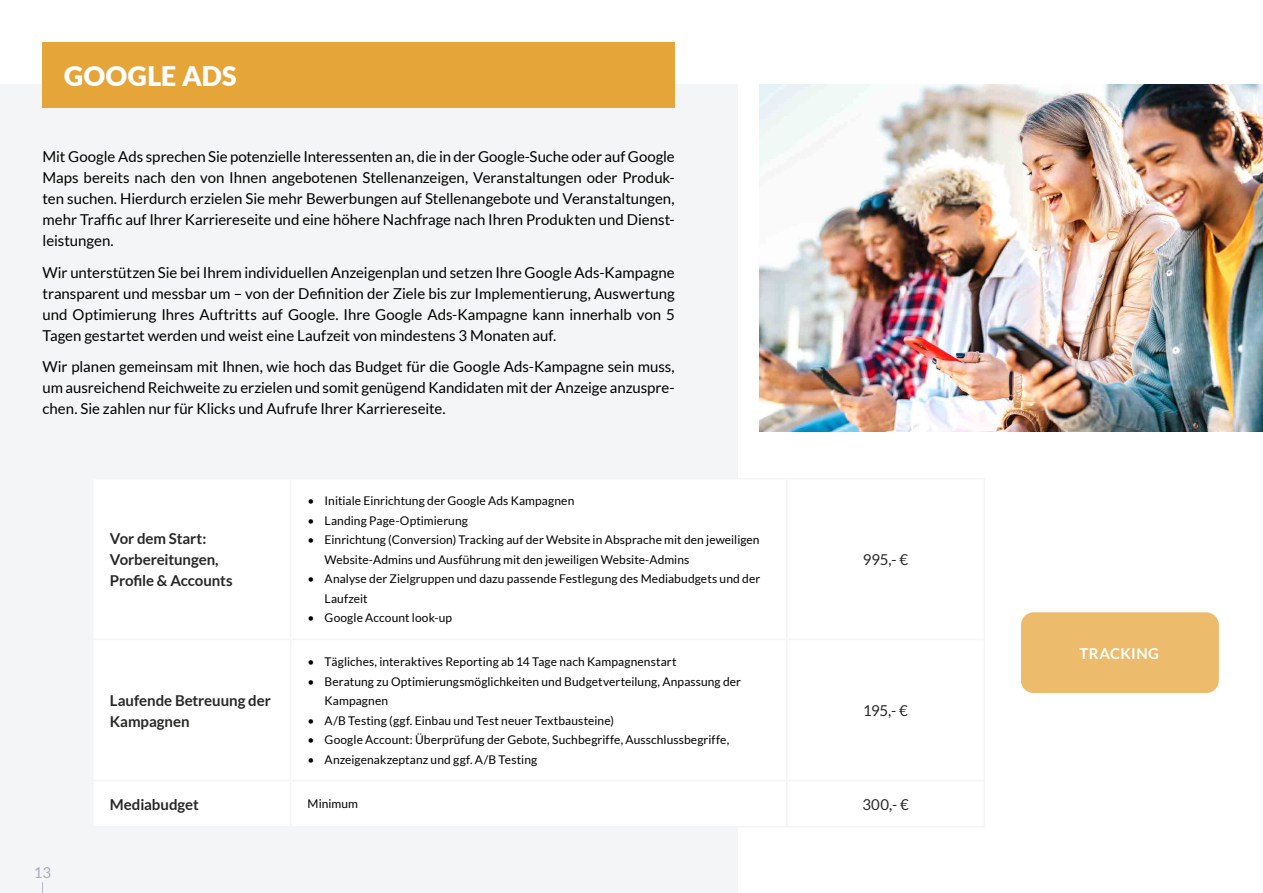
<style>
.page{position:relative;width:1263px;height:893px;background:#fff}
.page>*{position:absolute;margin:0;border:0;box-sizing:border-box;transform-origin:0 0}
.t1{font:900 27px "Lato";color:#fff}
.t2{font:15px/21px "Lato";color:#000;text-align:justify}
.t3{font:700 15px/21px "Lato";letter-spacing:-.005em;color:#282827}
.t4{font:15px "Lato";letter-spacing:-.015em;color:#282827}
.t5{font:700 15px "Lato";letter-spacing:.02em;color:#fff}
.t6{font:15px "Lato";color:#a8abba}
.t7{font:12px/19.5px "Lato";letter-spacing:.005em;color:#000}
</style>
<div class="page">
<div style="left:0;top:85px;width:737px;height:808px;background:#f4f5f6"></div>
<div style="left:43px;top:43px;width:632px;height:65px;background:#e5a539"></div>
<img style="left:760px;top:85px;width:503px;height:346px">
<div style="left:94px;top:480px;width:643px;height:345px;background:#fff"></div>
<hr style="left:291px;top:478px;width:496px;height:1px;background:#f4f5f6">
<hr style="left:290px;top:479px;width:1px;height:160px;background:#f4f5f6">
<hr style="left:786px;top:479px;width:1px;height:160px;background:#f4f5f6">
<hr style="left:787px;top:478px;width:198px;height:1px;background:#f4f5f6">
<hr style="left:984px;top:479px;width:1px;height:160px;background:#f4f5f6">
<hr style="left:92px;top:639px;width:199px;height:1px;background:#f4f5f6">
<hr style="left:291px;top:639px;width:496px;height:1px;background:#f4f5f6">
<hr style="left:290px;top:640px;width:1px;height:140px;background:#f4f5f6">
<hr style="left:290px;top:781px;width:1px;height:45px;background:#f4f5f6">
<hr style="left:92px;top:780px;width:199px;height:1px;background:#f4f5f6">
<hr style="left:291px;top:780px;width:496px;height:1px;background:#f4f5f6">
<hr style="left:291px;top:826px;width:496px;height:1px;background:#f4f5f6">
<hr style="left:786px;top:640px;width:1px;height:140px;background:#f4f5f6">
<hr style="left:786px;top:781px;width:1px;height:45px;background:#f4f5f6">
<hr style="left:787px;top:639px;width:198px;height:1px;background:#f4f5f6">
<hr style="left:984px;top:640px;width:1px;height:140px;background:#f4f5f6">
<hr style="left:984px;top:781px;width:1px;height:45px;background:#f4f5f6">
<hr style="left:787px;top:780px;width:198px;height:1px;background:#f4f5f6">
<hr style="left:787px;top:826px;width:198px;height:1px;background:#f4f5f6">
<div style="left:1021px;top:612px;width:198px;height:81px;background:#ecbb6b;border-radius:13px"></div>
<h1 class="t1" style="left:64px;top:55px;width:174px">GOOGLE ADS</h1>
<p class="t2" style="left:43px;top:146px;width:634px">Mit Google Ads sprechen Sie potenzielle Interessenten an, die in der Google-Suche oder auf Google Maps bereits nach den von Ihnen angebotenen Stellenanzeigen, Veranstaltungen oder Produk&shy;ten suchen. Hierdurch erzielen Sie mehr Bewerbungen auf Stellenangebote und Veranstaltungen, mehr Traffic auf Ihrer Karriereseite und eine höhere Nachfrage nach Ihren Produkten und Dienst&shy;leistungen.</p>
<p class="t2" style="left:43px;top:262px;width:634px">Wir unterstützen Sie bei Ihrem individuellen Anzeigenplan und setzen Ihre Google Ads-Kampagne transparent und messbar um – von der Definition der Ziele bis zur Implementierung, Auswertung und Optimierung Ihres Auftritts auf Google. Ihre Google Ads-Kampagne kann innerhalb von 5<br>Tagen gestartet werden und weist eine Laufzeit von mindestens 3 Monaten auf.</p>
<p class="t2" style="left:43px;top:356px;width:634px">Wir planen gemeinsam mit Ihnen, wie hoch das Budget für die Google Ads-Kampagne sein muss, um ausreichend Reichweite zu erzielen und somit genügend Kandidaten mit der Anzeige anzuspre&shy;chen. Sie zahlen nur für Klicks und Aufrufe Ihrer Karriereseite.</p>
<p class="t3" style="left:110px;top:528px;width:124px">Vor dem Start:<br>Vorbereitungen, -Profile &amp; Accounts</p>
<p class="t3" style="left:110px;top:689px;width:162px">Laufende Betreuung der<br>Kampagnen</p>
<p class="t7" style="left:308px;top:491px;width:268px">• Initiale Einrichtung der Google Ads Kampagnen</p>
<p class="t7" style="left:308px;top:511px;width:162px">• Landing Page-Optimierung</p>
<p class="t7" style="left:325px;top:530px;width:436px;text-indent:-17px">• Einrichtung (Conversion) Tracking auf der Website in Absprache mit den jeweiligen<br>Website-Admins und Ausführung mit den jeweiligen Website-Admins</p>
<p class="t7" style="left:325px;top:569px;width:437px;text-indent:-17px">• Analyse der Zielgruppen und dazu passende Festlegung des Mediabudgets und der<br>Laufzeit</p>
<p class="t7" style="left:308px;top:608px;width:146px">• Google Account look-up</p>
<p class="t7" style="left:308px;top:652px;width:370px">• Tägliches, interaktives Reporting ab 14 Tage nach Kampagnenstart</p>
<p class="t7" style="left:325px;top:671px;width:418px;text-indent:-17px">• Beratung zu Optimierungsmöglichkeiten und Budgetverteilung, Anpassung der<br>Kampagnen</p>
<p class="t7" style="left:308px;top:710px;width:308px">• A/B Testing (ggf. Einbau und Test neuer Textbausteine)</p>
<p class="t7" style="left:308px;top:730px;width:423px">• Google Account: Überprüfung der Gebote, Suchbegriffe, Ausschlussbegriffe,</p>
<p class="t7" style="left:308px;top:749px;width:231px">• Anzeigenakzeptanz und ggf. A/B Testing</p>
<p class="t4" style="left:863px;top:551px;width:47px">995,- €</p>
<p class="t4" style="left:863px;top:702px;width:46px">195,- €</p>
<p class="t6" style="left:34px;top:864px;width:19px">13</p>
<p class="t3" style="left:110px;top:793px;width:90px">Mediabudget</p>
<p class="t7" style="left:308px;top:794px;width:52px">Minimum</p>
<p class="t4" style="left:862px;top:796px;width:48px">300,- €</p>
<p class="t5" style="left:1080px;top:645px;width:81px">TRACKING</p>
</div>
